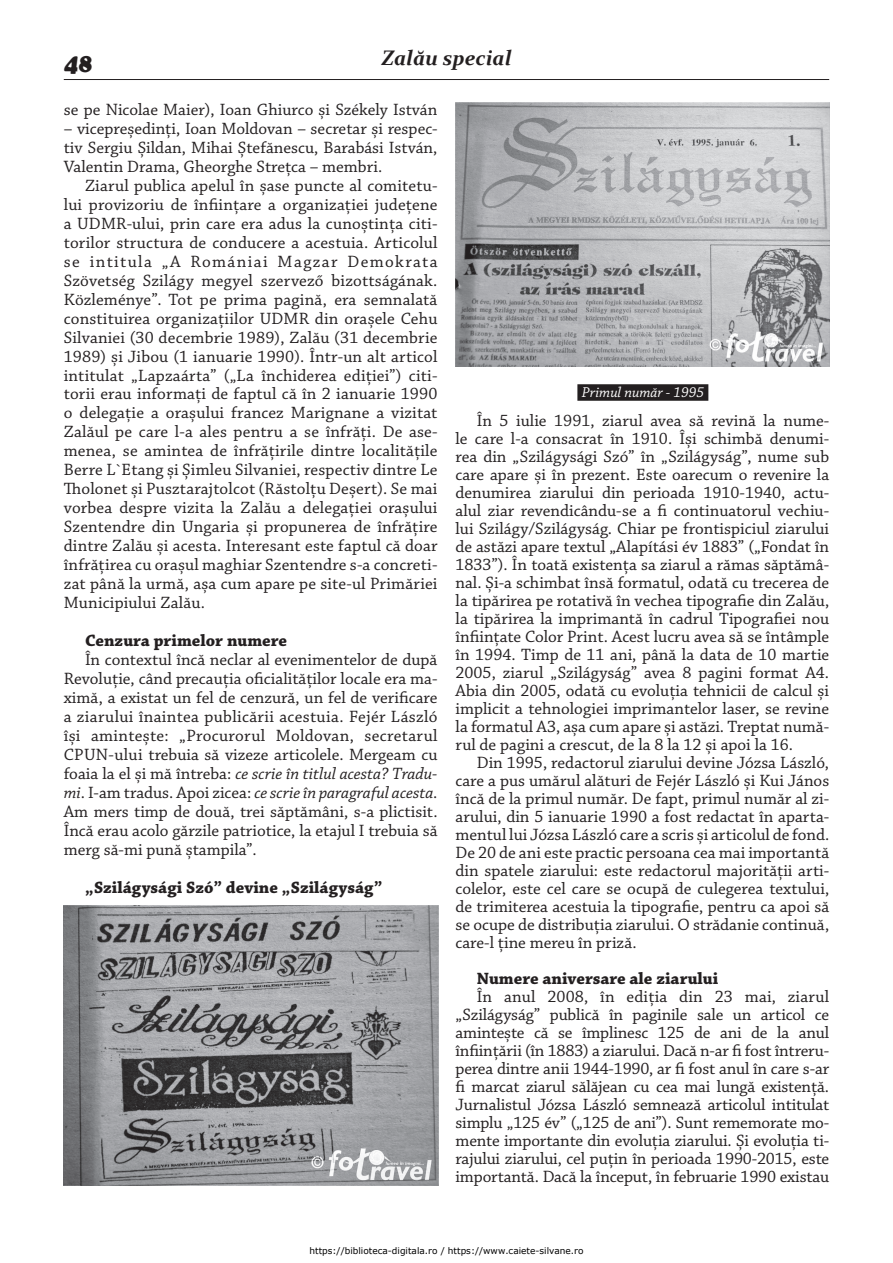
<style>
.page{position:relative;width:893px;height:1263px;background:#fff}
.page>*{position:absolute;margin:0;border:0;box-sizing:border-box;transform-origin:0 0}
.t1{font:italic 24px "Cupertino";color:#231f20}
.t2{font:italic 700 21px "Constantia";color:#231f20}
.t3{font:17.25px/18px "Chaparral Pro";color:#231f20;text-align:justify}
.t4{font:700 17.25px "Chaparral Pro";color:#231f20}
.t5{font:italic 15px "Chaparral Pro";color:#fff}
.t6{font:9px "Verdana";color:#000}
.s1{font-style:italic}
</style>
<div class="page">
<hr style="left:64px;top:79px;width:765px;height:1px;background:#231f20">
<img style="left:63px;top:906px;width:375px;height:279px">
<img style="left:455px;top:102px;width:374px;height:264px">
<div style="left:577px;top:384px;width:131px;height:17px;background:#231f20"></div>
<h1 class="t1" style="left:64px;top:49px;width:30px">48</h1>
<p class="t2" style="left:382px;top:44px;width:131px">Zalău special</p>
<p class="t3" style="left:64px;top:101px;width:375px">se pe Nicolae Maier), Ioan Ghiurco și Székely István</p>
<p class="t3" style="left:64px;top:120px;width:375px;line-height:18.9px">– vicepreședinți, Ioan Moldovan – secretar și respec&shy;tiv Sergiu Șildan, Mihai Ștefănescu, Barabási István, Valentin Drama, Gheorghe Strețca – membri.</p>
<p class="t3" style="left:64px;top:176px;width:375px;line-height:19px;text-indent:21px">Ziarul publica apelul în șase puncte al comitetu&shy;lui provizoriu de înființare a organizației județene a UDMR-ului, prin care era adus la cunoștința citi&shy;torilor structura de conducere a acestuia. Articolul se intitula „A Romániai Magzar Demokrata Szövetség Szilágy megyel szervező bizottságának.<br>Közleménye”. Tot pe prima pagină, era semnalată constituirea organizațiilor UDMR din orașele Cehu Silvaniei (30 decembrie 1989), Zalău (31 decembrie 1989) și Jibou (1 ianuarie 1990). Într-un alt articol intitulat „Lapzaárta” („La închiderea ediției”) citi&shy;torii erau informaţi de faptul că în 2 ianuarie 1990 o delegaţie a oraşului francez Marignane a vizitat Zalăul pe care l-a ales pentru a se înfrăți. De ase&shy;menea, se amintea de înfrățirile dintre localitățile Berre L`Etang și Șimleu Silvaniei, respectiv dintre Le Tholonet și Pusztarajtolcot (Răstolțu Deșert). Se mai vorbea despre vizita la Zalău a delegației orașului Szentendre din Ungaria și propunerea de înfrățire dintre Zalău și acesta. Interesant este faptul că doar înfrățirea cu orașul maghiar Szentendre s-a concreti&shy;zat până la urmă, așa cum apare pe site-ul Primăriei Municipiului Zalău.</p>
<p class="t4" style="left:85px;top:631px;width:203px">Cenzura primelor numere</p>
<p class="t3" style="left:64px;top:651px;width:375px;line-height:18.9px;text-indent:21px">În contextul încă neclar al evenimentelor de după Revoluție, când precauția oficialităților locale era ma&shy;ximă, a existat un fel de cenzură, un fel de verificare a ziarului înaintea publicării acestuia. Fejér László își amintește: „Procurorul Moldovan, secretarul CPUN-ului trebuia să vizeze articolele. Mergeam cu foaia la el și mă întreba: <span class="s1">ce scrie în titlul acesta? Tradu&shy;mi</span>. I-am tradus. Apoi zicea: <span class="s1">ce scrie în paragraful acesta</span>.<br>Am mers timp de două, trei săptămâni, s-a plictisit.<br>Încă erau acolo gărzile patriotice, la etajul I trebuia să merg să-mi pună ștampila”.</p>
<p class="t4" style="left:85px;top:877px;width:299px">„Szilágysági Szó” devine „Szilágyság”</p>
<p class="t5" style="left:582px;top:384px;width:124px">Primul număr - 1995</p>
<p class="t3" style="left:455px;top:412px;width:375px;text-indent:21px">În 5 iulie 1991, ziarul avea să revină la nume&shy;le care l-a consacrat în 1910. Își schimbă denumi&shy;rea din „Szilágysági Szó” în „Szilágyság”, nume sub care apare și în prezent. Este oarecum o revenire la denumirea ziarului din perioada 1910-1940, actu&shy;alul ziar revendicându-se a fi continuatorul vechiu&shy;lui Szilágy/Szilágyság. Chiar pe frontispiciul ziarului de astăzi apare textul „Alapítási év 1883” („Fondat în 1833”). În toată existența sa ziarul a rămas săptămâ&shy;nal. Și-a schimbat însă formatul, odată cu trecerea de la tipărirea pe rotativă în vechea tipografie din Zalău, la tipărirea la imprimantă în cadrul Tipografiei nou înființate Color Print. Acest lucru avea să se întâmple în 1994. Timp de 11 ani, până la data de 10 martie 2005, ziarul „Szilágyság” avea 8 pagini format A4.<br>Abia din 2005, odată cu evoluția tehnicii de calcul și implicit a tehnologiei imprimantelor laser, se revine la formatul A3, așa cum apare și astăzi. Treptat numă&shy;rul de pagini a crescut, de la 8 la 12 și apoi la 16.</p>
<p class="t3" style="left:455px;top:754px;width:375px;text-indent:21px">Din 1995, redactorul ziarului devine Józsa László, care a pus umărul alături de Fejér László și Kui János încă de la primul număr. De fapt, primul număr al zi&shy;arului, din 5 ianuarie 1990 a fost redactat în aparta&shy;mentul lui Józsa László care a scris și articolul de fond.<br>De 20 de ani este practic persoana cea mai importantă din spatele ziarului: este redactorul majorității arti&shy;colelor, este cel care se ocupă de culegerea textului, de trimiterea acestuia la tipografie, pentru ca apoi să se ocupe de distribuția ziarului. O strădanie continuă, care-l ține mereu în priză.</p>
<p class="t4" style="left:477px;top:968px;width:243px">Numere aniversare ale ziarului</p>
<p class="t3" style="left:455px;top:988px;width:375px;text-indent:21px">În anul 2008, în ediția din 23 mai, ziarul „Szilágyság” publică în paginile sale un articol ce amintește că se împlinesc 125 de ani de la anul înființării (în 1883) a ziarului. Dacă n-ar fi fost întreru&shy;perea dintre anii 1944-1990, ar fi fost anul în care s-ar fi marcat ziarul sălăjean cu cea mai lungă existență.<br>Jurnalistul Józsa László semnează articolul intitulat simplu „125 év” („125 de ani”). Sunt rememorate mo&shy;mente importante din evoluția ziarului. Și evoluția ti&shy;rajului ziarului, cel puțin în perioada 1990-2015, este importantă. Dacă la început, în februarie 1990 existau</p>
<p class="t6" style="left:309px;top:1244px;width:276px">https://biblioteca-digitala.ro / https://www.caiete-silvane.ro</p>
</div>
